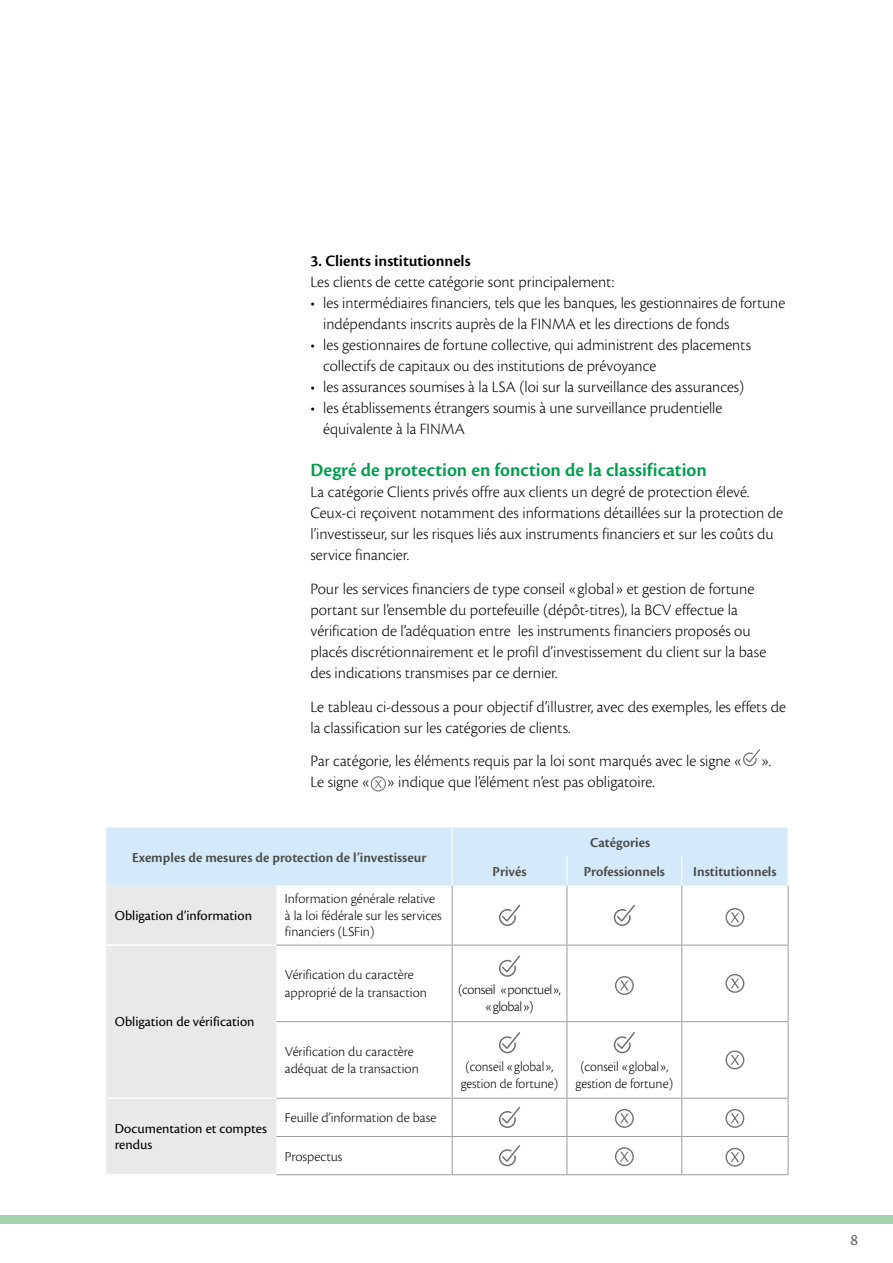
<style>
.page{position:relative;width:893px;height:1263px;background:#fff}
.page>*{position:absolute;margin:0;border:0;box-sizing:border-box;transform-origin:0 0}
.t1{font:600 19.5px "Cronos Pro";color:#009e4d}
.t2{font:300 16.5px/21px "Cronos Pro";color:#000}
.t3{font:600 16.5px "Cronos Pro";color:#000}
.t4{font:16.5px "Cronos Pro";color:#646363}
.t5{font:300 14.25px/16.5px "Cronos Pro";color:#000}
.t6{font:600 14.25px "Cronos Pro";color:#4a4a49}
.t7{font:14.25px/16.5px "Cronos Pro";color:#000}
.t8{font:300 14.25px/17.2px "Cronos Pro";color:#000;text-align:center;scale:.95 1}
.t9{font:300 14.25px/17.2px "Cronos Pro";letter-spacing:-.03em;color:#000;text-align:center}
</style>
<div class="page">
<div style="left:0;top:1215px;width:893px;height:9px;background:#a8d3af"></div>
<svg style="left:743px;top:749px;width:17px;height:18px"></svg>
<div style="left:371px;top:776px;width:15px;height:15px;border:1px solid #706f6f;border-radius:50%"></div>
<svg style="left:375px;top:780px;width:7px;height:8px"></svg>
<div style="left:106px;top:885px;width:170px;height:289px;background:#e9e9e9"></div>
<div style="left:106px;top:827px;width:682px;height:58px;background:#d4e9fa"></div>
<hr style="left:452px;top:885px;width:1px;height:60px;background:#9d9d9c">
<hr style="left:567px;top:885px;width:1px;height:60px;background:#9d9d9c">
<hr style="left:681px;top:885px;width:1px;height:60px;background:#9d9d9c">
<hr style="left:788px;top:885px;width:1px;height:60px;background:#9d9d9c">
<hr style="left:276px;top:945px;width:176px;height:1px;background:#9d9d9c">
<hr style="left:452px;top:945px;width:115px;height:1px;background:#9d9d9c">
<hr style="left:452px;top:945px;width:1px;height:76px;background:#9d9d9c">
<hr style="left:567px;top:945px;width:115px;height:1px;background:#9d9d9c">
<hr style="left:567px;top:945px;width:1px;height:76px;background:#9d9d9c">
<hr style="left:682px;top:945px;width:106px;height:1px;background:#9d9d9c">
<hr style="left:681px;top:945px;width:1px;height:76px;background:#9d9d9c">
<hr style="left:788px;top:945px;width:1px;height:76px;background:#9d9d9c">
<hr style="left:276px;top:1021px;width:176px;height:1px;background:#9d9d9c">
<hr style="left:452px;top:1021px;width:115px;height:1px;background:#9d9d9c">
<hr style="left:452px;top:1022px;width:1px;height:76px;background:#9d9d9c">
<hr style="left:567px;top:1021px;width:115px;height:1px;background:#9d9d9c">
<hr style="left:567px;top:1022px;width:1px;height:76px;background:#9d9d9c">
<hr style="left:682px;top:1021px;width:106px;height:1px;background:#9d9d9c">
<hr style="left:681px;top:1022px;width:1px;height:76px;background:#9d9d9c">
<hr style="left:788px;top:1022px;width:1px;height:76px;background:#9d9d9c">
<hr style="left:276px;top:1098px;width:176px;height:1px;background:#9d9d9c">
<hr style="left:452px;top:1098px;width:115px;height:1px;background:#9d9d9c">
<hr style="left:452px;top:1098px;width:1px;height:38px;background:#9d9d9c">
<hr style="left:567px;top:1098px;width:115px;height:1px;background:#9d9d9c">
<hr style="left:567px;top:1098px;width:1px;height:38px;background:#9d9d9c">
<hr style="left:682px;top:1098px;width:106px;height:1px;background:#9d9d9c">
<hr style="left:681px;top:1098px;width:1px;height:38px;background:#9d9d9c">
<hr style="left:788px;top:1098px;width:1px;height:38px;background:#9d9d9c">
<hr style="left:276px;top:1136px;width:176px;height:1px;background:#9d9d9c">
<hr style="left:452px;top:1136px;width:115px;height:1px;background:#9d9d9c">
<hr style="left:452px;top:1137px;width:1px;height:37px;background:#9d9d9c">
<hr style="left:567px;top:1136px;width:115px;height:1px;background:#9d9d9c">
<hr style="left:567px;top:1137px;width:1px;height:37px;background:#9d9d9c">
<hr style="left:682px;top:1136px;width:106px;height:1px;background:#9d9d9c">
<hr style="left:681px;top:1137px;width:1px;height:37px;background:#9d9d9c">
<hr style="left:788px;top:1137px;width:1px;height:37px;background:#9d9d9c">
<hr style="left:276px;top:1174px;width:176px;height:1px;background:#9d9d9c">
<hr style="left:452px;top:1174px;width:115px;height:1px;background:#9d9d9c">
<hr style="left:567px;top:1174px;width:115px;height:1px;background:#9d9d9c">
<hr style="left:682px;top:1174px;width:106px;height:1px;background:#9d9d9c">
<hr style="left:106px;top:944px;width:170px;height:2px;background:#fff">
<hr style="left:106px;top:1097px;width:170px;height:2px;background:#fff">
<svg style="left:499px;top:904px;width:22px;height:22px"></svg>
<svg style="left:613px;top:904px;width:22px;height:22px"></svg>
<div style="left:725px;top:908px;width:19px;height:19px;border:1px solid #706f6f;border-radius:50%"></div>
<svg style="left:731px;top:912px;width:8px;height:10px"></svg>
<svg style="left:499px;top:955px;width:21px;height:22px"></svg>
<div style="left:615px;top:976px;width:19px;height:19px;border:1px solid #706f6f;border-radius:50%"></div>
<svg style="left:620px;top:980px;width:9px;height:10px"></svg>
<div style="left:725px;top:974px;width:19px;height:19px;border:1px solid #706f6f;border-radius:50%"></div>
<svg style="left:731px;top:978px;width:8px;height:10px"></svg>
<svg style="left:499px;top:1032px;width:21px;height:22px"></svg>
<svg style="left:613px;top:1032px;width:22px;height:22px"></svg>
<div style="left:725px;top:1050px;width:19px;height:19px;border:1px solid #706f6f;border-radius:50%"></div>
<svg style="left:731px;top:1055px;width:8px;height:10px"></svg>
<svg style="left:499px;top:1106px;width:22px;height:22px"></svg>
<div style="left:615px;top:1109px;width:19px;height:19px;border:1px solid #706f6f;border-radius:50%"></div>
<svg style="left:620px;top:1113px;width:9px;height:10px"></svg>
<div style="left:725px;top:1109px;width:19px;height:19px;border:1px solid #706f6f;border-radius:50%"></div>
<svg style="left:731px;top:1113px;width:8px;height:10px"></svg>
<svg style="left:499px;top:1145px;width:21px;height:22px"></svg>
<div style="left:615px;top:1147px;width:19px;height:19px;border:1px solid #706f6f;border-radius:50%"></div>
<svg style="left:620px;top:1152px;width:9px;height:10px"></svg>
<div style="left:725px;top:1148px;width:19px;height:18px;border:1px solid #706f6f;border-radius:50%"></div>
<svg style="left:731px;top:1152px;width:8px;height:10px"></svg>
<p class="t3" style="left:310px;top:251px;width:162px">3. Clients institutionnels</p>
<p class="t2" style="left:310px;top:271px;width:305px">Les clients de cette catégorie sont principalement:</p>
<p class="t2" style="left:323px;top:292px;width:464px;text-indent:-13px">• les intermédiaires financiers, tels que les banques, les gestionnaires de fortune indépendants inscrits auprès de la FINMA et les directions de fonds</p>
<p class="t2" style="left:323px;top:334px;width:429px;text-indent:-13px">• les gestionnaires de fortune collective, qui administrent des placements collectifs de capitaux ou des institutions de prévoyance</p>
<p class="t2" style="left:310px;top:376px;width:435px">• les assurances soumises à la LSA (loi sur la surveillance des assurances)</p>
<p class="t2" style="left:323px;top:397px;width:401px;text-indent:-13px">• les établissements étrangers soumis à une surveillance prudentielle équivalente à la FINMA</p>
<p class="t1" style="left:310px;top:459px;width:398px">Degré de protection en fonction de la classification</p>
<p class="t2" style="left:310px;top:481px;width:474px">La catégorie Clients privés offre aux clients un degré de protection élevé.<br>Ceux-ci reçoivent notamment des informations détaillées sur la protection de l’investisseur, sur les risques liés aux instruments financiers et sur les coûts du service financier.</p>
<p class="t2" style="left:310px;top:578px;width:457px">Pour les services financiers de type conseil «global» et gestion de fortune portant sur l’ensemble du portefeuille (dépôt-titres), la BCV effectue la vérification de l’adéquation entre les instruments financiers proposés ou placés discrétionnairement et le profil d’investissement du client sur la base des indications transmises par ce dernier.</p>
<p class="t2" style="left:310px;top:696px;width:477px">Le tableau ci-dessous a pour objectif d’illustrer, avec des exemples, les effets de la classification sur les catégories de clients.</p>
<p class="t2" style="left:310px;top:750px;width:462px">Par catégorie, les éléments requis par la loi sont marqués avec le signe « ».<br>Le signe « » indique que l’élément n’est pas obligatoire.</p>
<p class="t6" style="left:132px;top:849px;width:296px">Exemples de mesures de protection de l’investisseur</p>
<p class="t7" style="left:115px;top:907px;width:139px">Obligation d’information</p>
<p class="t7" style="left:115px;top:1013px;width:141px">Obligation de vérification</p>
<p class="t7" style="left:115px;top:1120px;width:154px">Documentation et comptes rendus</p>
<p class="t5" style="left:285px;top:890px;width:158px">Information générale relative à la loi fédérale sur les services financiers (LSFin)</p>
<p class="t5" style="left:285px;top:966px;width:143px;line-height:17.2px">Vérification du caractère approprié de la transaction</p>
<p class="t5" style="left:285px;top:1043px;width:135px;line-height:17.2px">Vérification du caractère adéquat de la transaction</p>
<p class="t5" style="left:285px;top:1109px;width:153px">Feuille d’information de base</p>
<p class="t5" style="left:285px;top:1148px;width:59px">Prospectus</p>
<p class="t6" style="left:590px;top:835px;width:62px">Catégories</p>
<p class="t6" style="left:493px;top:864px;width:35px">Privés</p>
<p class="t6" style="left:584px;top:864px;width:83px">Professionnels</p>
<p class="t6" style="left:693px;top:864px;width:85px">Institutionnels</p>
<p class="t9" style="left:458px;top:981px;width:104px">(conseil «ponctuel», «global»)</p>
<p class="t8" style="left:461px;top:1057px;width:104px">(conseil «global», gestion de fortune)</p>
<p class="t8" style="left:576px;top:1057px;width:104px">(conseil «global», gestion de fortune)</p>
<p class="t4" style="left:850px;top:1231px;width:9px">8</p>
</div>
